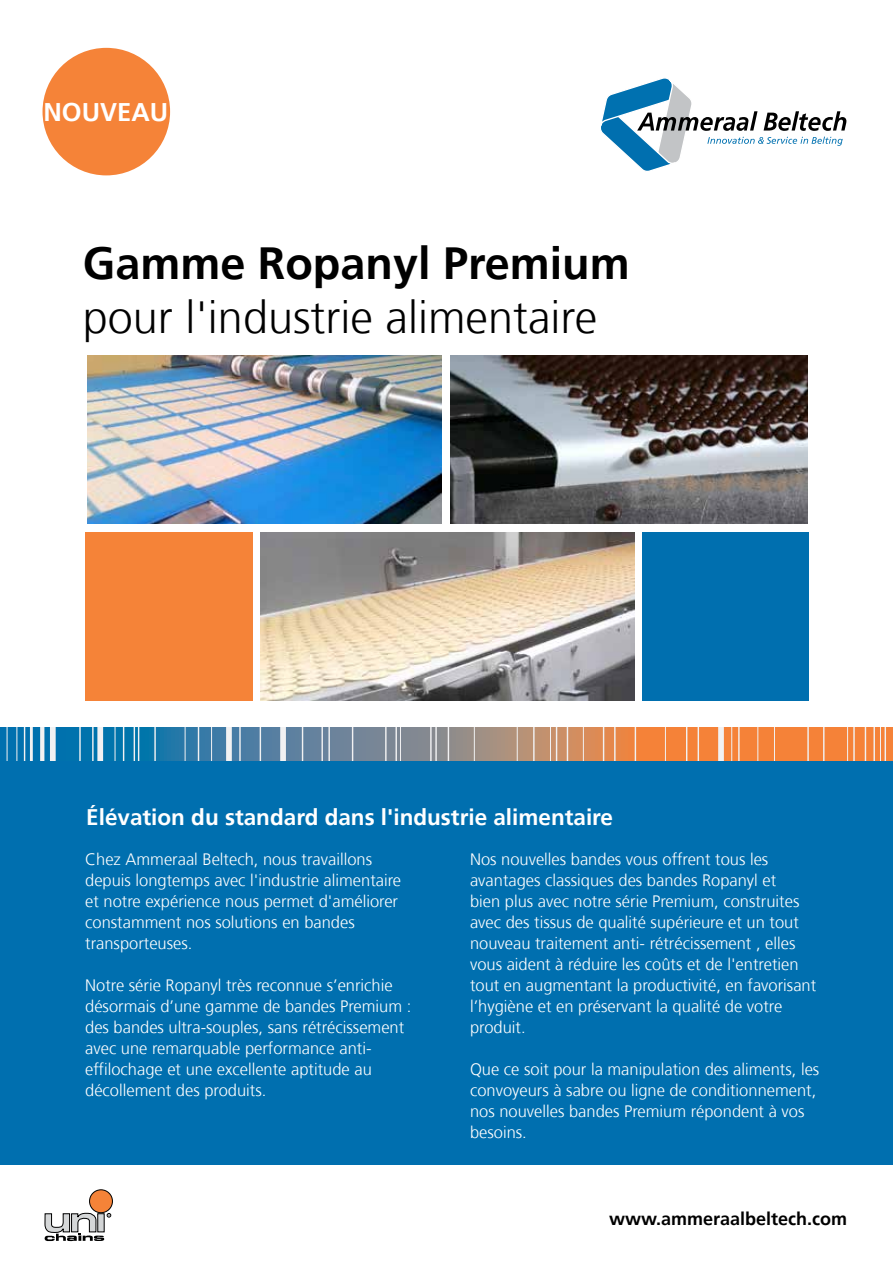
<style>
.page{position:relative;width:893px;height:1263px;background:#fff}
.page>*{position:absolute;margin:0;border:0;box-sizing:border-box;transform-origin:0 0}
.t1{font:300 45px "Frutiger";color:#000}
.t2{font:700 45px "Frutiger";color:#000}
.t3{font:700 25.5px "Frutiger";color:#fff}
.t4{font:700 22.5px "Frutiger";color:#fff}
.t5{font:700 18px "Frutiger";color:#000}
.t6{font:300 16.5px/21px "Frutiger";color:#fff}
</style>
<div class="page">
<svg style="left:601px;top:78px;width:245px;height:93px"></svg>
<div style="left:0;top:762px;width:893px;height:403px;background:#006faf"></div>
<svg style="left:0;top:727px;width:892px;height:33px;background:#928378"></svg>
<hr style="left:17px;top:727px;width:1px;height:33px;background:#f1f1f2">
<hr style="left:30px;top:727px;width:3px;height:33px;background:#f1f1f2">
<div style="left:97px;top:727px;width:6px;height:33px;background:#f1f1f2"></div>
<div style="left:226px;top:727px;width:6px;height:33px;background:#f1f1f2"></div>
<div style="left:280px;top:727px;width:6px;height:33px;background:#f1f1f2"></div>
<svg style="left:40px;top:727px;width:4px;height:33px"></svg>
<hr style="left:7px;top:727px;width:1px;height:33px;background:#f1f1f2">
<hr style="left:24px;top:727px;width:1px;height:33px;background:#f1f1f2">
<div style="left:50px;top:727px;width:6px;height:33px;background:#f1f1f2"></div>
<hr style="left:79px;top:727px;width:2px;height:33px;background:#f1f1f2">
<hr style="left:92px;top:727px;width:2px;height:33px;background:#f1f1f2">
<hr style="left:123px;top:727px;width:1px;height:33px;background:#f1f1f2">
<hr style="left:134px;top:727px;width:1px;height:33px;background:#f1f1f2">
<hr style="left:138px;top:727px;width:1px;height:33px;background:#f1f1f2">
<hr style="left:154px;top:727px;width:2px;height:33px;background:#f1f1f2">
<hr style="left:198px;top:727px;width:1px;height:33px;background:#f1f1f2">
<hr style="left:239px;top:727px;width:2px;height:33px;background:#f1f1f2">
<hr style="left:260px;top:727px;width:1px;height:33px;background:#f1f1f2">
<hr style="left:302px;top:727px;width:1px;height:33px;background:#f1f1f2">
<hr style="left:321px;top:727px;width:2px;height:33px;background:#f1f1f2">
<hr style="left:328px;top:727px;width:2px;height:33px;background:#f1f1f2">
<hr style="left:385px;top:727px;width:2px;height:33px;background:#f1f1f2">
<hr style="left:395px;top:727px;width:2px;height:33px;background:#f1f1f2">
<hr style="left:430px;top:727px;width:2px;height:33px;background:#f1f1f2">
<hr style="left:435px;top:727px;width:2px;height:33px;background:#f1f1f2">
<hr style="left:448px;top:727px;width:1px;height:33px;background:#f1f1f2">
<hr style="left:533px;top:727px;width:2px;height:33px;background:#f1f1f2">
<hr style="left:556px;top:727px;width:1px;height:33px;background:#f1f1f2">
<hr style="left:567px;top:727px;width:1px;height:33px;background:#f1f1f2">
<hr style="left:603px;top:727px;width:1px;height:33px;background:#f1f1f2">
<hr style="left:614px;top:727px;width:2px;height:33px;background:#f1f1f2">
<hr style="left:635px;top:727px;width:1px;height:33px;background:#f1f1f2">
<hr style="left:686px;top:727px;width:1px;height:33px;background:#f1f1f2">
<hr style="left:698px;top:727px;width:1px;height:33px;background:#f1f1f2">
<hr style="left:738px;top:727px;width:2px;height:33px;background:#f1f1f2">
<hr style="left:807px;top:727px;width:2px;height:33px;background:#f1f1f2">
<hr style="left:823px;top:727px;width:1px;height:33px;background:#f1f1f2">
<hr style="left:853px;top:727px;width:2px;height:33px;background:#f1f1f2">
<hr style="left:865px;top:727px;width:1px;height:33px;background:#f1f1f2">
<hr style="left:873px;top:727px;width:2px;height:33px;background:#f1f1f2">
<hr style="left:885px;top:727px;width:1px;height:33px;background:#f1f1f2">
<hr style="left:400px;top:727px;width:1px;height:33px;background:#f1f1f2">
<hr style="left:892px;top:727px;width:1px;height:33px;background:#f1f1f2">
<hr style="left:474px;top:727px;width:1px;height:33px;background:#f1f1f2">
<hr style="left:517px;top:727px;width:1px;height:33px;background:#f1f1f2">
<hr style="left:583px;top:727px;width:1px;height:33px;background:#f1f1f2">
<hr style="left:665px;top:727px;width:1px;height:33px;background:#f1f1f2">
<hr style="left:731px;top:727px;width:1px;height:33px;background:#f1f1f2">
<hr style="left:758px;top:727px;width:1px;height:33px;background:#f1f1f2">
<hr style="left:774px;top:727px;width:1px;height:33px;background:#f1f1f2">
<hr style="left:847px;top:727px;width:1px;height:33px;background:#f1f1f2">
<hr style="left:880px;top:727px;width:1px;height:33px;background:#f1f1f2">
<div style="left:718px;top:727px;width:6px;height:33px;background:#f1f1f2"></div>
<hr style="left:550px;top:727px;width:1px;height:33px;background:#f1f1f2">
<hr style="left:352px;top:727px;width:1px;height:33px;background:#f1f1f2">
<hr style="left:115px;top:727px;width:1px;height:33px;background:#f1f1f2">
<hr style="left:185px;top:727px;width:1px;height:33px;background:#f1f1f2">
<hr style="left:211px;top:727px;width:1px;height:33px;background:#f1f1f2">
<img style="left:260px;top:532px;width:374px;height:169px">
<div style="left:86px;top:532px;width:167px;height:169px;background:#f58338"></div>
<div style="left:642px;top:532px;width:167px;height:169px;background:#006faf"></div>
<div style="left:43px;top:48px;width:127px;height:127px;background:#f58338;border-radius:50%"></div>
<img style="left:87px;top:355px;width:354px;height:169px">
<img style="left:451px;top:355px;width:357px;height:169px">
<div style="left:90px;top:1190px;width:22px;height:23px;background:#f58338;border-radius:50%"></div>
<div style="left:89px;top:1189px;width:24px;height:24px;border:1px solid #000;border-radius:50%"></div>
<svg style="left:45px;top:1212px;width:66px;height:29px"></svg>
<div style="left:98px;top:1214px;width:6px;height:18px;background:#d3d5d6"></div>
<h2 class="t3" style="left:44px;top:97px;width:126px">NOUVEAU</h2>
<h1 class="t2" style="left:83px;top:237px;width:548px">Gamme Ropanyl Premium</h1>
<h1 class="t1" style="left:83px;top:292px;width:516px">pour l'industrie alimentaire</h1>
<h3 class="t4" style="left:86px;top:804px;width:528px">Élévation du standard dans l'industrie alimentaire</h3>
<p class="t6" style="left:85px;top:849px;width:318px">Chez Ammeraal Beltech, nous travaillons depuis longtemps avec l'industrie alimentaire et notre expérience nous permet d'améliorer constamment nos solutions en bandes transporteuses.</p>
<p class="t6" style="left:85px;top:975px;width:328px">Notre série Ropanyl très reconnue s’enrichie désormais d’une gamme de bandes Premium : des bandes ultra-souples, sans rétrécissement avec une remarquable performance anti&shy;effilochage et une excellente aptitude au décollement des produits.</p>
<p class="t6" style="left:470px;top:849px;width:348px">Nos nouvelles bandes vous offrent tous les avantages classiques des bandes Ropanyl et<br>bien plus avec notre série Premium, construites avec des tissus de qualité supérieure et un tout nouveau traitement anti- rétrécissement , elles vous aident à réduire les coûts et de l'entretien tout en augmentant la productivité, en favorisant l’hygiène et en préservant la qualité de votre produit.</p>
<p class="t6" style="left:470px;top:1059px;width:351px">Que ce soit pour la manipulation des aliments, les convoyeurs à sabre ou ligne de conditionnement, nos nouvelles bandes Premium répondent à vos besoins.</p>
<p class="t5" style="left:609px;top:1208px;width:240px">www.ammeraalbeltech.com</p>
</div>
